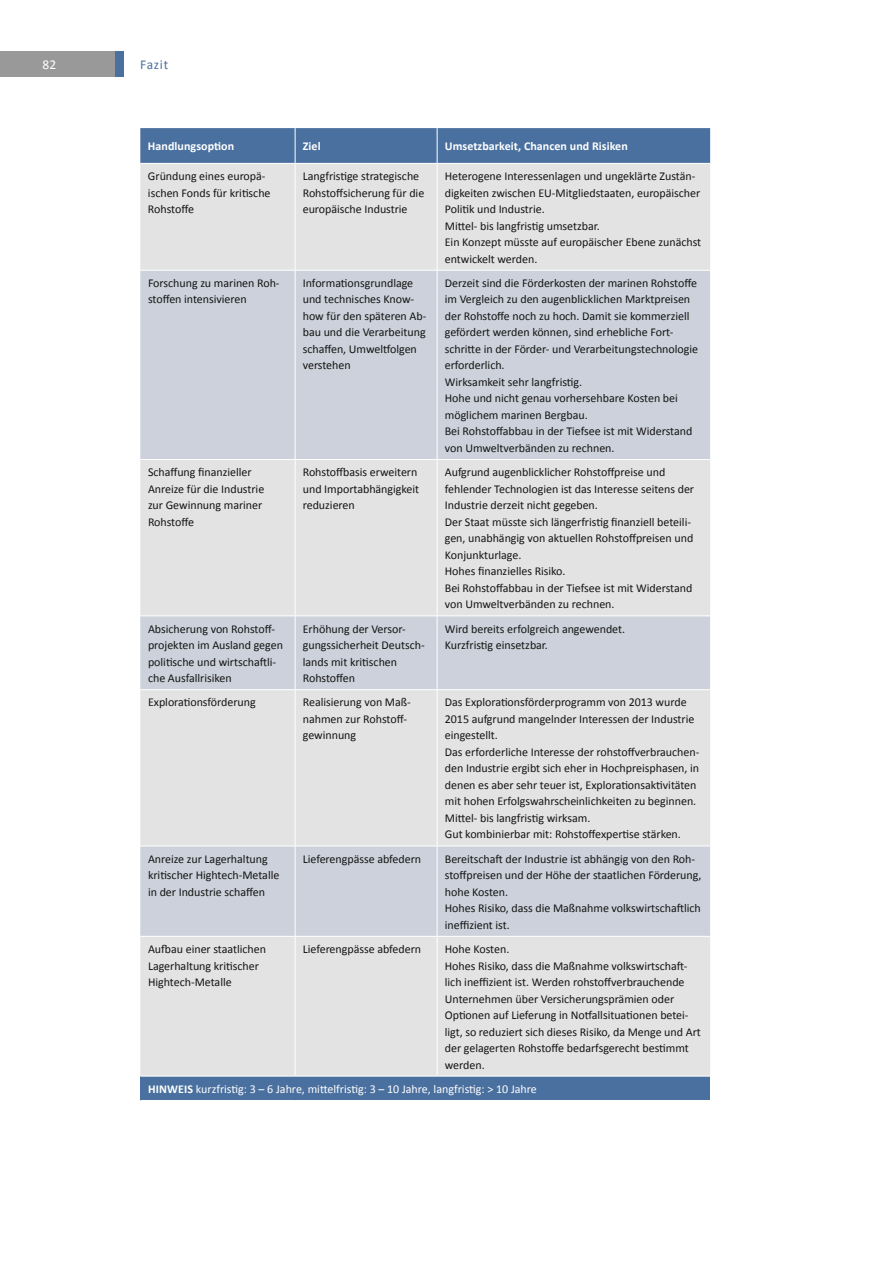
<style>
.page{position:relative;width:893px;height:1263px;background:#fff}
.page>*{position:absolute;margin:0;border:0;box-sizing:border-box;transform-origin:0 0}
.t1{font:13.5px "Calibri";letter-spacing:.05em;color:#4a709f}
.t2{font:13.5px "Calibri";color:#fff}
.t3{font:12px/16.5px "Calibri";letter-spacing:-.005em;color:#131413}
.t4{font:12px "Calibri";color:#fff}
.t5{font:700 12px "Calibri";letter-spacing:.005em;color:#fff}
.s1{font-weight:700}
</style>
<div class="page">
<div style="left:0;top:51px;width:123px;height:26px;background:#4a709f"></div>
<div style="left:0;top:51px;width:115px;height:26px;background:#999"></div>
<div style="left:140px;top:128px;width:570px;height:35px;background:#4a709f"></div>
<div style="left:140px;top:164px;width:570px;height:912px;background:#e3e3e3"></div>
<svg style="left:140px;top:271px;width:570px;height:665px;fill:#cdd1db"></svg>
<div style="left:140px;top:1076px;width:570px;height:24px;background:#4a709f"></div>
<hr style="left:295px;top:128px;width:1px;height:35px;background:#fff">
<hr style="left:437px;top:128px;width:1px;height:35px;background:#fff">
<hr style="left:295px;top:164px;width:1px;height:106px;background:#fff">
<hr style="left:437px;top:164px;width:1px;height:106px;background:#fff">
<hr style="left:140px;top:270px;width:155px;height:1px;background:#fff">
<hr style="left:295px;top:270px;width:142px;height:1px;background:#fff">
<hr style="left:295px;top:271px;width:1px;height:188px;background:#fff">
<hr style="left:437px;top:270px;width:273px;height:1px;background:#fff">
<hr style="left:437px;top:271px;width:1px;height:188px;background:#fff">
<hr style="left:140px;top:459px;width:155px;height:1px;background:#fff">
<hr style="left:295px;top:459px;width:142px;height:1px;background:#fff">
<hr style="left:295px;top:460px;width:1px;height:155px;background:#fff">
<hr style="left:437px;top:459px;width:273px;height:1px;background:#fff">
<hr style="left:437px;top:460px;width:1px;height:155px;background:#fff">
<hr style="left:140px;top:615px;width:155px;height:1px;background:#fff">
<hr style="left:295px;top:615px;width:142px;height:1px;background:#fff">
<hr style="left:295px;top:616px;width:1px;height:73px;background:#fff">
<hr style="left:437px;top:615px;width:273px;height:1px;background:#fff">
<hr style="left:437px;top:616px;width:1px;height:73px;background:#fff">
<hr style="left:140px;top:689px;width:155px;height:1px;background:#fff">
<hr style="left:295px;top:689px;width:142px;height:1px;background:#fff">
<hr style="left:295px;top:690px;width:1px;height:156px;background:#fff">
<hr style="left:437px;top:689px;width:273px;height:1px;background:#fff">
<hr style="left:437px;top:690px;width:1px;height:156px;background:#fff">
<hr style="left:140px;top:846px;width:155px;height:1px;background:#fff">
<hr style="left:295px;top:846px;width:142px;height:1px;background:#fff">
<hr style="left:295px;top:846px;width:1px;height:90px;background:#fff">
<hr style="left:437px;top:846px;width:273px;height:1px;background:#fff">
<hr style="left:437px;top:846px;width:1px;height:90px;background:#fff">
<hr style="left:140px;top:936px;width:155px;height:1px;background:#fff">
<hr style="left:295px;top:936px;width:142px;height:1px;background:#fff">
<hr style="left:295px;top:937px;width:1px;height:139px;background:#fff">
<hr style="left:437px;top:936px;width:273px;height:1px;background:#fff">
<hr style="left:437px;top:937px;width:1px;height:139px;background:#fff">
<hr style="left:140px;top:1076px;width:155px;height:1px;background:#fff">
<hr style="left:295px;top:1076px;width:142px;height:1px;background:#fff">
<hr style="left:437px;top:1076px;width:273px;height:1px;background:#fff">
<p class="t2" style="left:43px;top:56px;width:15px">82</p>
<p class="t1" style="left:140px;top:56px;width:29px">Fazit</p>
<p class="t5" style="left:148px;top:139px;width:88px">Handlungsoption</p>
<p class="t5" style="left:303px;top:139px;width:19px">Ziel</p>
<p class="t5" style="left:445px;top:139px;width:185px">Umsetzbarkeit, Chancen und Risiken</p>
<p class="t3" style="left:148px;top:167px;width:124px">Gründung eines europä&shy;ischen Fonds für kritische<br>Rohstoffe</p>
<p class="t3" style="left:303px;top:167px;width:123px">Langfristige strategische<br>Rohstoffsicherung für die europäische Industrie</p>
<p class="t3" style="left:445px;top:167px;width:258px">Heterogene Interessenlagen und ungeklärte Zustän&shy;digkeiten zwischen EU-Mitgliedstaaten, europäischer Politik und Industrie.<br>Mittel- bis langfristig umsetzbar.<br>Ein Konzept müsste auf europäischer Ebene zunächst entwickelt werden.</p>
<p class="t3" style="left:148px;top:274px;width:133px">Forschung zu marinen Roh&shy;stoffen intensivieren</p>
<p class="t3" style="left:303px;top:274px;width:125px">Informationsgrundlage und technisches Know&shy;how für den späteren Ab&shy;bau und die Verarbeitung schaffen, Umweltfolgen verstehen</p>
<p class="t3" style="left:445px;top:274px;width:255px">Derzeit sind die Förderkosten der marinen Rohstoffe im Vergleich zu den augenblicklichen Marktpreisen der Rohstoffe noch zu hoch. Damit sie kommerziell gefördert werden können, sind erhebliche Fort&shy;schritte in der Förder- und Verarbeitungstechnologie erforderlich.<br>Wirksamkeit sehr langfristig.<br>Hohe und nicht genau vorhersehbare Kosten bei möglichem marinen Bergbau.<br>Bei Rohstoffabbau in der Tiefsee ist mit Widerstand von Umweltverbänden zu rechnen.</p>
<p class="t3" style="left:148px;top:463px;width:118px">Schaffung finanzieller<br>Anreize für die Industrie zur Gewinnung mariner<br>Rohstoffe</p>
<p class="t3" style="left:303px;top:463px;width:118px">Rohstoffbasis erweitern und Importabhängigkeit reduzieren</p>
<p class="t3" style="left:445px;top:463px;width:251px">Aufgrund augenblicklicher Rohstoffpreise und fehlender Technologien ist das Interesse seitens der Industrie derzeit nicht gegeben.<br>Der Staat müsste sich längerfristig finanziell beteili&shy;gen, unabhängig von aktuellen Rohstoffpreisen und Konjunkturlage.<br>Hohes finanzielles Risiko.<br>Bei Rohstoffabbau in der Tiefsee ist mit Widerstand von Umweltverbänden zu rechnen.</p>
<p class="t3" style="left:148px;top:620px;width:136px">Absicherung von Rohstoff&shy;projekten im Ausland gegen politische und wirtschaftli&shy;che Ausfallrisiken</p>
<p class="t3" style="left:303px;top:620px;width:123px">Erhöhung der Versor&shy;gungssicherheit Deutsch&shy;lands mit kritischen<br>Rohstoffen</p>
<p class="t3" style="left:445px;top:620px;width:182px">Wird bereits erfolgreich angewendet.<br>Kurzfristig einsetzbar.</p>
<p class="t3" style="left:148px;top:693px;width:109px">Explorationsförderung</p>
<p class="t3" style="left:303px;top:693px;width:110px">Realisierung von Maß&shy;nahmen zur Rohstoff&shy;gewinnung</p>
<p class="t3" style="left:445px;top:693px;width:256px">Das Explorationsförderprogramm von 2013 wurde 2015 aufgrund mangelnder Interessen der Industrie eingestellt.<br>Das erforderliche Interesse der rohstoffverbrauchen&shy;den Industrie ergibt sich eher in Hochpreisphasen, in denen es aber sehr teuer ist, Explorationsaktivitäten mit hohen Erfolgswahrscheinlichkeiten zu beginnen.<br>Mittel- bis langfristig wirksam.<br>Gut kombinierbar mit: Rohstoffexpertise stärken.</p>
<p class="t3" style="left:148px;top:850px;width:133px">Anreize zur Lagerhaltung kritischer Hightech-Metalle in der Industrie schaffen</p>
<p class="t3" style="left:303px;top:850px;width:120px">Lieferengpässe abfedern</p>
<p class="t3" style="left:445px;top:850px;width:258px">Bereitschaft der Industrie ist abhängig von den Roh&shy;stoffpreisen und der Höhe der staatlichen Förderung, hohe Kosten.<br>Hohes Risiko, dass die Maßnahme volkswirtschaftlich ineffizient ist.</p>
<p class="t3" style="left:148px;top:940px;width:119px">Aufbau einer staatlichen<br>Lagerhaltung kritischer<br>Hightech-Metalle</p>
<p class="t3" style="left:303px;top:940px;width:120px">Lieferengpässe abfedern</p>
<p class="t3" style="left:445px;top:940px;width:257px">Hohe Kosten.<br>Hohes Risiko, dass die Maßnahme volkswirtschaft&shy;lich ineffizient ist. Werden rohstoffverbrauchende Unternehmen über Versicherungsprämien oder Optionen auf Lieferung in Notfallsituationen betei&shy;ligt, so reduziert sich dieses Risiko, da Menge und Art der gelagerten Rohstoffe bedarfsgerecht bestimmt werden.</p>
<p class="t4" style="left:148px;top:1081px;width:390px"><span class="s1">HINWEIS</span> kurzfristig: 3 – 6 Jahre, mittelfristig: 3 – 10 Jahre, langfristig: &gt; 10 Jahre</p>
</div>
